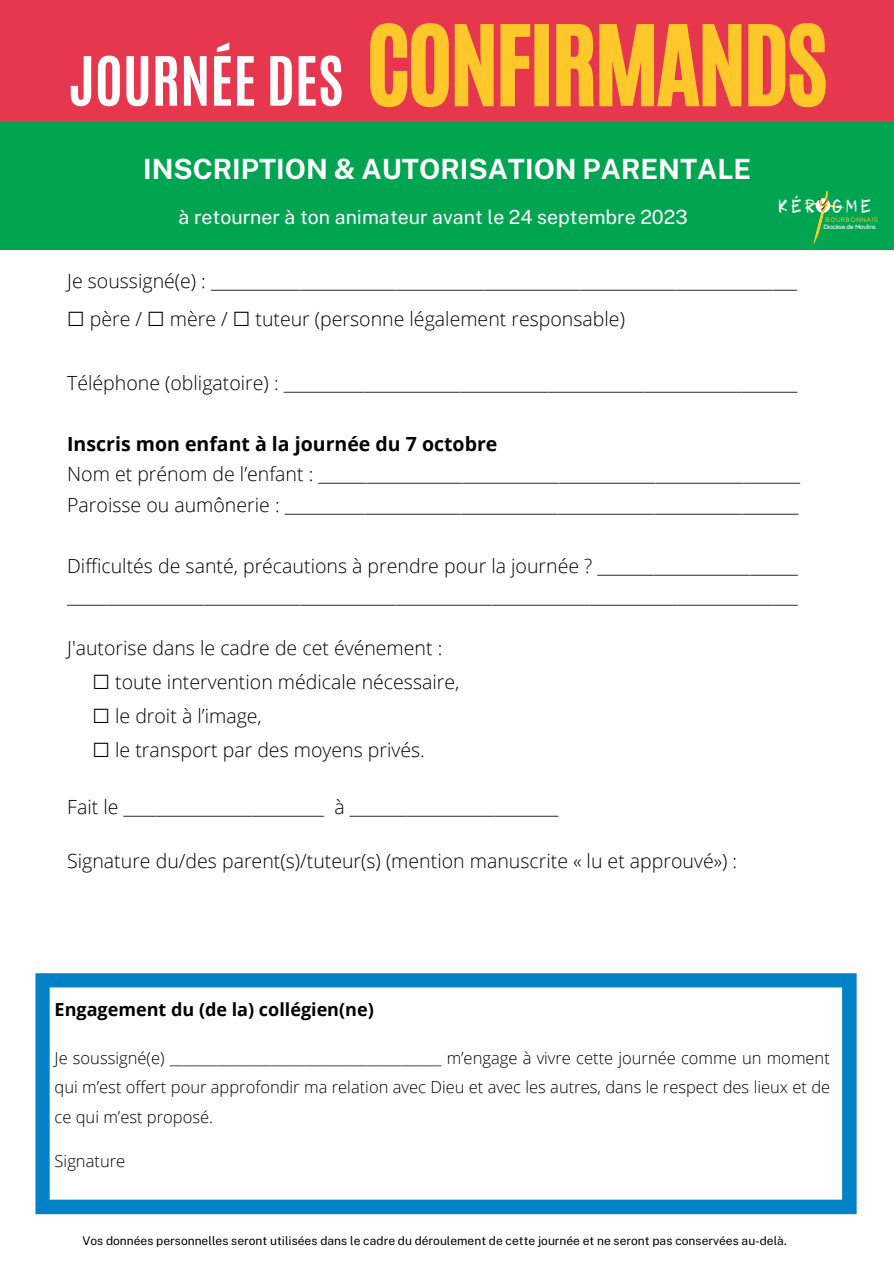
<style>
.page{position:relative;width:894px;height:1264px;background:#fff}
.page>*{position:absolute;margin:0;border:0;box-sizing:border-box;transform-origin:0 0}
.t1{font:93px "CA Generated";letter-spacing:-.03em;color:#fec82b}
.t2{font:700 57.6px "Antonio";color:#fff}
.t3{font:700 27.9px "Public Sans";color:#fff}
.t4{font:300 19.5px "Open Sans";color:#000}
.t5{font:19.5px "Public Sans";color:#fff}
.t6{font:700 19.5px "Open Sans";color:#000}
.t7{font:700 18px "Open Sans";color:#000}
.t8{font:300 16.5px/29.2px "Open Sans";color:#000;text-align:justify}
.t9{font:15.3px "Fashionista";letter-spacing:.29em;color:#fff}
.t10{font:12px "Public Sans";color:#000}
.t11{font:6.75px "Manjari";letter-spacing:.105em;color:#fec82b}
.t12{font:500 6.3px "Quicksand";letter-spacing:-.04em;color:#fff}
.s1{color:#000}
.s2{font-family:"DejaVu Sans";font-weight:400}
</style>
<div class="page">
<div style="left:0;top:0;width:893px;height:122px;background:#e7374e"></div>
<div style="left:0;top:122px;width:893px;height:127px;background:#01a551"></div>
<svg style="left:35px;top:973px;width:821px;height:241px"></svg>
<svg style="left:804px;top:190px;width:40px;height:54px"></svg>
<div style="left:815px;top:198px;width:15px;height:15px;background:#fff;border-radius:50%"></div>
<p class="t2" style="left:69px;top:40px;width:276px">JOURNÉE DES</p>
<p class="t1" style="left:366px;top:-1px;width:462px">CONFIRMANDS</p>
<p class="t3" style="left:143px;top:152px;width:609px">INSCRIPTION &amp; AUTORISATION PARENTALE</p>
<p class="t5" style="left:178px;top:205px;width:510px">à retourner à ton animateur avant le 24 septembre 2023</p>
<p class="t9" style="left:779px;top:198px;width:93px">KÉR<span class="s1">Y</span>GME</p>
<p class="t12" style="left:823px;top:223px;width:54px">Diocèse de Moulins</p>
<p class="t11" style="left:825px;top:217px;width:54px">BOURBONNAIS</p>
<p class="t4" style="left:67px;top:267px;width:731px">Je soussigné(e) : _________________________________________________________________________</p>
<p class="t4" style="left:67px;top:305px;width:559px"><span class="s2">☐</span> père / <span class="s2">☐</span> mère / <span class="s2">☐</span> tuteur (personne légalement responsable)</p>
<p class="t4" style="left:67px;top:369px;width:731px">Téléphone (obligatoire) : ________________________________________________________________</p>
<p class="t6" style="left:67px;top:430px;width:431px">Inscris mon enfant à la journée du 7 octobre</p>
<p class="t4" style="left:67px;top:460px;width:734px">Nom et prénom de l’enfant : ____________________________________________________________</p>
<p class="t4" style="left:67px;top:491px;width:732px">Paroisse ou aumônerie : ________________________________________________________________</p>
<p class="t4" style="left:67px;top:552px;width:732px">Difficultés de santé, précautions à prendre pour la journée ? _________________________</p>
<p class="t4" style="left:67px;top:582px;width:731px">___________________________________________________________________________________________</p>
<p class="t4" style="left:67px;top:634px;width:376px">J'autorise dans le cadre de cet événement :</p>
<p class="t4" style="left:92px;top:668px;width:368px"><span class="s2">☐</span> toute intervention médicale nécessaire,</p>
<p class="t4" style="left:92px;top:702px;width:171px"><span class="s2">☐</span> le droit à l’image,</p>
<p class="t4" style="left:92px;top:735px;width:334px"><span class="s2">☐</span> le transport par des moyens privés.</p>
<p class="t4" style="left:67px;top:793px;width:492px">Fait le _________________________ à __________________________</p>
<p class="t4" style="left:67px;top:847px;width:671px">Signature du/des parent(s)/tuteur(s) (mention manuscrite « lu et approuvé») :</p>
<p class="t7" style="left:55px;top:996px;width:320px">Engagement du (de la) collégien(ne)</p>
<p class="t8" style="left:55px;top:1043px;width:777px">Je soussigné(e) ________________________________________ m’engage à vivre cette journée comme un moment qui m’est offert pour approfondir ma relation avec Dieu et avec les autres, dans le respect des lieux et de ce qui m’est proposé.</p>
<p class="t8" style="left:55px;top:1145px;width:72px">Signature</p>
<p class="t10" style="left:82px;top:1233px;width:705px">Vos données personnelles seront utilisées dans le cadre du déroulement de cette journée et ne seront pas conservées au-delà.</p>
</div>
